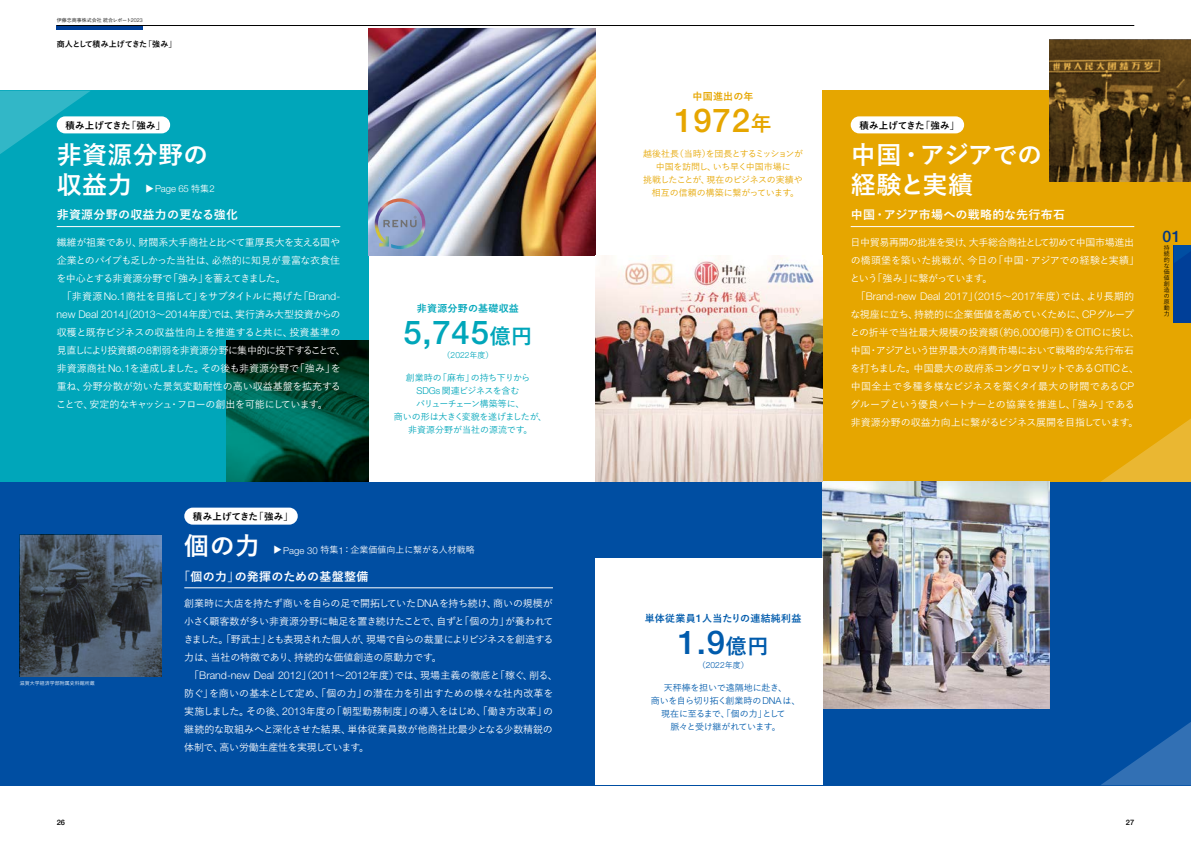
<style>
.page{position:relative;width:1191px;height:842px;background:#fff}
.page>*{position:absolute;margin:0;border:0;box-sizing:border-box;transform-origin:0 0}
.t1{font:500 32.9px "Helvetica Neue LT Std";color:#00a6ba}
.t2{font:500 32.9px "Helvetica Neue LT Std";color:#e6a600}
.t3{font:500 32.9px "Helvetica Neue LT Std";color:#005bac}
.t4{font:700 25px/30px "Yu Go Pr 6 N";letter-spacing:-.025em;color:#fff}
.t5{font:700 25px/30px "Yu Go Pr 6 N";letter-spacing:.015em;color:#fff}
.t6{font:500 15.9px "Helvetica Neue LT Std";color:#003686}
.t7{font:700 12px "Yu Go Pr 6 N";letter-spacing:.02em;color:#fff}
.t8{font:300 10.6px "Helvetica Neue LT Std";color:#fff}
.t9{font:500 10px/18px "Yu Go Pr 6 N";letter-spacing:-.02em;color:#fff}
.t10{font:700 10px "Yu Go Pr 6 N";letter-spacing:.025em;color:#005bac}
.t11{font:700 10px "Yu Go Pr 6 N";letter-spacing:.025em;color:#00a6ba}
.t12{font:700 10px "Yu Go Pr 6 N";letter-spacing:.025em;color:#e6a600}
.t13{font:700 9.5px "Yu Go Pr 6 N";letter-spacing:.01em;color:#000}
.t14{font:300 9.5px "Helvetica Neue LT Std";letter-spacing:-.01em;color:#fff}
.t15{font:500 9px/13px "Yu Go Pr 6 N";letter-spacing:-.025em;color:#00a6ba;text-align:center}
.t16{font:500 9px/13px "Yu Go Pr 6 N";letter-spacing:-.035em;color:#e6a600;text-align:center}
.t17{font:500 9px/13px "Yu Go Pr 6 N";letter-spacing:-.035em;color:#005bac;text-align:center}
.t18{font:500 9px "Yu Go Pr 6 N";color:#fff}
.t19{font:700 8px "Yu Go Pr 6 N";letter-spacing:-.01em;color:#000}
.t20{font:500 8px "Yu Go Pr 6 N";color:#00a6ba}
.t21{font:500 8px "Yu Go Pr 6 N";color:#005bac}
.t22{font:500 7.5px "Helvetica Neue LT Std";color:#000}
.t23{font:500 6px/5.9px "Yu Go Pr 6 N";color:#000;text-align:justify}
.t24{font:500 5px "Yu Go Pr 6 N";color:#000}
.t25{font:500 5px "Yu Go Pr 6 N";color:#fff}
.s1{font-family:"Helvetica Neue LT Std";font-weight:300;font-size:5.3px}
.s2{font-family:"Yu Go Pr 6 N";font-weight:500;font-size:9px}
.s3{font-family:"Helvetica Neue LT Std";font-weight:300;font-size:10.6px}
.s4{font-family:"Yu Go Pr 6 N";font-weight:700;font-size:21px}
.s5{font-family:"Helvetica Neue LT Std";font-weight:300;font-size:8.5px}
.s6{font-family:"Helvetica Neue LT Std";font-weight:300;font-size:9.5px}
.s7{font-family:"Yu Go Pr 6 N";font-weight:500;font-size:10px}
.s8{font-family:"Helvetica Neue LT Std";font-weight:500;font-size:10.6px}
</style>
<div class="page">
<div style="left:0;top:482px;width:1191px;height:303px;background:#004ea2"></div>
<div style="left:0;top:91px;width:369px;height:391px;background:#00a6ba"></div>
<div style="left:822px;top:91px;width:369px;height:391px;background:#e6a600"></div>
<img style="left:369px;top:28px;width:226px;height:227px">
<img style="left:227px;top:340px;width:142px;height:142px">
<img style="left:822px;top:482px;width:227px;height:227px">
<img style="left:20px;top:535px;width:142px;height:142px">
<img style="left:1049px;top:40px;width:142px;height:141px">
<img style="left:595px;top:255px;width:227px;height:227px">
<div style="left:850px;top:116px;width:114px;height:17px;background:#fff;border-radius:9px"></div>
<hr style="left:850px;top:226px;width:284px;height:1px;background:#fff">
<div style="left:57px;top:116px;width:113px;height:17px;background:#fff;border-radius:9px"></div>
<hr style="left:57px;top:226px;width:283px;height:1px;background:#fff">
<img style="left:375px;top:198px;width:50px;height:51px">
<svg style="left:383px;top:216px;width:33px;height:11px"></svg>
<div style="left:184px;top:508px;width:114px;height:17px;background:#fff;border-radius:9px"></div>
<hr style="left:184px;top:588px;width:369px;height:1px;background:#fff">
<div style="left:595px;top:558px;width:227px;height:227px;background:#fff"></div>
<svg style="left:0;top:91px;width:91px;height:63px"></svg>
<svg style="left:1101px;top:722px;width:90px;height:63px"></svg>
<svg style="left:1101px;top:418px;width:90px;height:64px"></svg>
<div style="left:1174px;top:245px;width:17px;height:77px;background:#003f98"></div>
<svg style="left:1174px;top:245px;width:17px;height:18px"></svg>
<div style="left:57px;top:25px;width:86px;height:5px;background:#003f98"></div>
<hr style="left:57px;top:25px;width:1077px;height:1px;background:#000">
<p class="t24" style="left:57px;top:16px;width:88px">伊藤忠商事株式会社統合レポート<span class="s1">2023</span></p>
<p class="t19" style="left:57px;top:39px;width:121px">商人として積み上げてきた「強み」</p>
<p class="t13" style="left:65px;top:120px;width:101px">積み上げてきた「強み」</p>
<h2 class="t5" style="left:57px;top:140px;width:153px">非資源分野の収益力</h2>
<p class="t14" style="left:145px;top:183px;width:71px"><span class="s2">▶</span>Page 65 <span class="s2">特集</span>2</p>
<p class="t7" style="left:57px;top:208px;width:183px">非資源分野の収益力の更なる強化</p>
<p class="t9" style="left:56px;top:232px;width:291px">繊維が祖業であり、財閥系大手商社と比べて重厚長大を支える国や企業とのパイプも乏しかった当社は、必然的に知見が豊富な衣食住を中心とする非資源分野で「強み」を蓄えてきました。<br>　「非資源<span class="s3">No.1</span>商社を目指して」をサブタイトルに掲げた「<span class="s3">Brand&shy;new Deal 2014</span>」（<span class="s3">2013</span>～<span class="s3">2014</span>年度）では、実行済み大型投資からの収穫と既存ビジネスの収益性向上を推進すると共に、投資基準の見直しにより投資額の<span class="s3">8</span>割弱を非資源分野に集中的に投下することで、非資源商社<span class="s3">No.1</span>を達成しました。その後も非資源分野で「強み」を重ね、分野分散が効いた景気変動耐性の高い収益基盤を拡充することで、安定的なキャッシュ・フローの創出を可能にしています。</p>
<p class="t11" style="left:417px;top:303px;width:104px">非資源分野の基礎収益</p>
<h1 class="t1" style="left:403px;top:313px;width:130px">5,745<span class="s4">億円</span></h1>
<p class="t20" style="left:442px;top:347px;width:52px">（<span class="s5">2022</span>年度）</p>
<p class="t15" style="left:394px;top:370px;width:155px">創業時の「麻布」の持ち下りから<br><span class="s6">SDGs</span>関連ビジネスを含む<br>バリューチェーン構築等に、<br>商いの形は大きく変貌を遂げましたが、非資源分野が当社の源流です。</p>
<p class="t12" style="left:692px;top:90px;width:63px">中国進出の年</p>
<h1 class="t2" style="left:674px;top:100px;width:99px">1972<span class="s4">年</span></h1>
<p class="t16" style="left:643px;top:146px;width:161px">越後社長（当時）を団長とするミッションが中国を訪問し、いち早く中国市場に<br>挑戦したことが、現在のビジネスの実績や相互の信頼の構築に繋がっています。</p>
<p class="t13" style="left:859px;top:120px;width:101px">積み上げてきた「強み」</p>
<h2 class="t4" style="left:850px;top:140px;width:193px">中国・アジアでの経験と実績</h2>
<p class="t7" style="left:850px;top:208px;width:216px">中国・アジア市場への戦略的な先行布石</p>
<p class="t9" style="left:850px;top:232px;width:291px">日中貿易再開の批准を受け、大手総合商社として初めて中国市場進出の橋頭堡を築いた挑戦が、今日の「中国・アジアでの経験と実績」という「強み」に繋がっています。</p>
<p class="t8" style="left:850px;top:290px;width:285px"><span class="s7">　「</span>Brand-new Deal 2017<span class="s7">」（</span>2015<span class="s7">～</span>2017<span class="s7">年度）では、より長期的</span></p>
<p class="t9" style="left:850px;top:304px;width:291px">な視座に立ち、持続的に企業価値を高めていくために、<span class="s3">CP</span>グループとの折半で当社最大規模の投資額（約<span class="s3">6,000</span>億円）を<span class="s3">CITIC</span>に投じ、中国・アジアという世界最大の消費市場において戦略的な先行布石を打ちました。中国最大の政府系コングロマリットである<span class="s3">CITIC</span>と、中国全土で多種多様なビジネスを築くタイ最大の財閥である<span class="s3">CP</span>グループという優良パートナーとの協業を推進し、「強み」である非資源分野の収益力向上に繋がるビジネス展開を目指しています。</p>
<h3 class="t6" style="left:1162px;top:226px;width:20px">01</h3>
<p class="t23" style="left:1163px;top:244px;width:7px">持続的な価値創造の原動力</p>
<p class="t25" style="left:20px;top:679px;width:76px">滋賀大学経済学部附属史料館所蔵</p>
<p class="t13" style="left:193px;top:511px;width:101px">積み上げてきた「強み」</p>
<h2 class="t5" style="left:184px;top:531px;width:77px">個の力</h2>
<p class="t18" style="left:273px;top:542px;width:203px">▶<span class="s6">Page 30</span> 特集<span class="s6">1</span>：企業価値向上に繋がる人材戦略</p>
<p class="t7" style="left:178px;top:569px;width:192px">「個の力」の発揮のための基盤整備</p>
<p class="t9" style="left:184px;top:593px;width:376px">創業時に大店を持たず商いを自らの足で開拓していた<span class="s3">DNA</span>を持ち続け、商いの規模が小さく顧客数が多い非資源分野に軸足を置き続けたことで、自ずと「個の力」が養われてきました。「野武士」とも表現された個人が、現場で自らの裁量によりビジネスを創造する力は、当社の特徴であり、持続的な価値創造の原動力です。<br>　「<span class="s3">Brand-new Deal 2012</span>」（<span class="s3">2011</span>～<span class="s3">2012</span>年度）では、現場主義の徹底と「稼ぐ、削る、防ぐ」を商いの基本として定め、「個の力」の潜在力を引出すための様々な社内改革を実施しました。その後、<span class="s3">2013</span>年度の「朝型勤務制度」の導入をはじめ、「働き方改革」の継続的な取組みへと深化させた結果、単体従業員数が他商社比最少となる少数精鋭の体制で、高い労働生産性を実現しています。</p>
<p class="t10" style="left:644px;top:613px;width:158px">単体従業員<span class="s8">1</span>人当たりの連結純利益</p>
<h1 class="t3" style="left:678px;top:623px;width:92px">1.9<span class="s4">億円</span></h1>
<p class="t21" style="left:698px;top:657px;width:52px">（<span class="s5">2022</span>年度）</p>
<p class="t17" style="left:651px;top:679px;width:151px">天秤棒を担いで遠隔地に赴き、<br>商いを自ら切り拓く創業時の<span class="s6">DNA</span>は、現在に至るまで、「個の力」として<br>脈々と受け継がれています。</p>
<p class="t22" style="left:57px;top:818px;width:10px">26</p>
<p class="t22" style="left:1126px;top:818px;width:10px">27</p>
</div>
